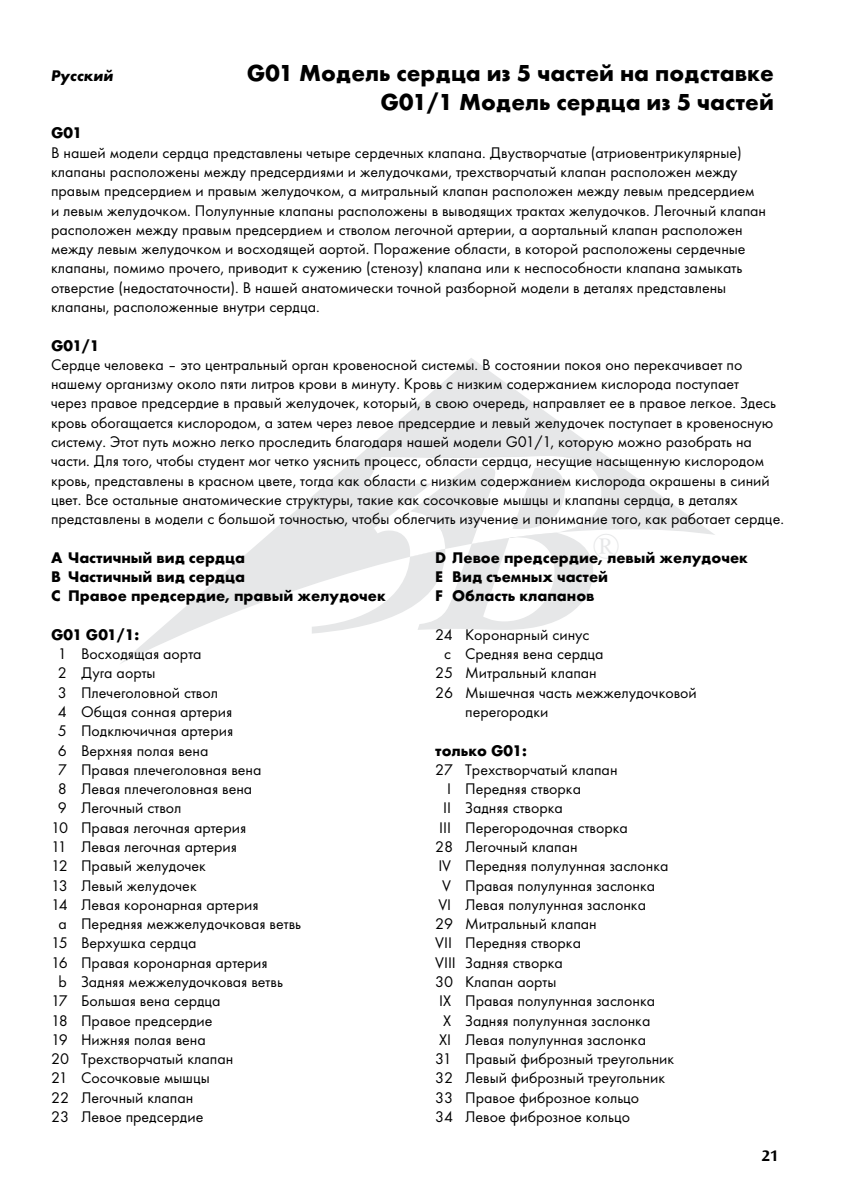
<style>
.page{position:relative;width:842px;height:1191px;background:#fff}
.page>*{position:absolute;margin:0;border:0;box-sizing:border-box;transform-origin:0 0}
.t1{font:36.2px "Perpetua";color:#e6e7e8}
.t2{font:700 24px/29px "Futura TOT";color:#000;text-align:right}
.t3{font:16px/19.2px "Futura TOT Boo";color:#000}
.t4{font:700 16px/19.2px "Futura TOT";color:#000}
.t5{font:italic 700 16px "Futura TOT";color:#000}
.t6{font:700 16px "Ocean Sans Std";color:#000}
</style>
<div class="page">
<svg style="left:120px;top:358px;width:595px;height:306px"></svg>
<svg style="left:312px;top:456px;width:289px;height:177px"></svg>
<p class="t5" style="left:51px;top:65px;width:64px">Русский</p>
<h2 class="t2" style="left:247px;top:58px;width:529px">G01 Модель сердца из 5 частей на подставке<br>G01/1 Модель сердца из 5 частей</h2>
<p class="t4" style="left:51px;top:123px;width:32px">G01</p>
<p class="t3" style="left:51px;top:143px;width:717px">В нашей модели сердца представлены четыре сердечных клапана. Двустворчатые (атриовентрикулярные) клапаны расположены между предсердиями и желудочками, трехстворчатый клапан расположен между правым предсердием и правым желудочком, а митральный клапан расположен между левым предсердием и левым желудочком. Полулунные клапаны расположены в выводящих трактах желудочков. Легочный клапан расположен между правым предсердием и стволом легочной артерии, а аортальный клапан расположен между левым желудочком и восходящей аортой. Поражение области, в которой расположены сердечные клапаны, помимо прочего, приводит к сужению (стенозу) клапана или к неспособности клапана замыкать отверстие (недостаточности). В нашей анатомически точной разборной модели в деталях представлены клапаны, расположенные внутри сердца.</p>
<p class="t4" style="left:51px;top:335px;width:50px">G01/1</p>
<p class="t3" style="left:51px;top:355px;width:734px">Сердце человека – это центральный орган кровеносной системы. В состоянии покоя оно перекачивает по нашему организму около пяти литров крови в минуту. Кровь с низким содержанием кислорода поступает<br>через правое предсердие в правый желудочек, который, в свою очередь, направляет ее в правое легкое. Здесь кровь обогащается кислородом, а затем через левое предсердие и левый желудочек поступает в кровеносную систему. Этот путь можно легко проследить благодаря нашей модели G01/1, которую можно разобрать на части. Для того, чтобы студент мог четко уяснить процесс, области сердца, несущие насыщенную кислородом кровь, представлены в красном цвете, тогда как области с низким содержанием кислорода окрашены в синий цвет. Все остальные анатомические структуры, такие как сосочковые мышцы и клапаны сердца, в деталях представлены в модели с большой точностью, чтобы облегчить изучение и понимание того, как работает сердце.</p>
<h1 class="t1" style="left:592px;top:529px;width:29px">®</h1>
<p class="t4" style="left:51px;top:547px;width:336px">A Частичный вид сердца<br>B Частичный вид сердца<br>C Правое предсердие, правый желудочек</p>
<p class="t4" style="left:435px;top:547px;width:314px">D Левое предсердие, левый желудочек<br>E Вид съемных частей<br>F Область клапанов</p>
<p class="t4" style="left:51px;top:624px;width:90px">G01 G01/1:</p>
<p class="t3" style="left:58px;top:644px;width:145px">1 Восходящая аорта</p>
<p class="t3" style="left:58px;top:663px;width:99px">2 Дуга аорты</p>
<p class="t3" style="left:58px;top:682px;width:162px">3 Плечеголовной ствол</p>
<p class="t3" style="left:58px;top:702px;width:176px">4 Общая сонная артерия</p>
<p class="t3" style="left:58px;top:721px;width:177px">5 Подключичная артерия</p>
<p class="t3" style="left:58px;top:740px;width:152px">6 Верхняя полая вена</p>
<p class="t3" style="left:58px;top:760px;width:205px">7 Правая плечеголовная вена</p>
<p class="t3" style="left:58px;top:779px;width:196px">8 Левая плечеголовная вена</p>
<p class="t3" style="left:58px;top:798px;width:125px">9 Легочный ствол</p>
<p class="t3" style="left:51px;top:817px;width:197px">10 Правая легочная артерия</p>
<p class="t3" style="left:51px;top:837px;width:187px">11 Левая легочная артерия</p>
<p class="t3" style="left:51px;top:856px;width:156px">12 Правый желудочек</p>
<p class="t3" style="left:51px;top:875px;width:147px">13 Левый желудочек</p>
<p class="t3" style="left:51px;top:895px;width:209px">14 Левая коронарная артерия</p>
<p class="t3" style="left:59px;top:914px;width:244px">a Передняя межжелудочковая ветвь</p>
<p class="t3" style="left:51px;top:933px;width:147px">15 Верхушка сердца</p>
<p class="t3" style="left:51px;top:952px;width:218px">16 Правая коронарная артерия</p>
<p class="t3" style="left:59px;top:972px;width:226px">b Задняя межжелудочковая ветвь</p>
<p class="t3" style="left:51px;top:991px;width:171px">17 Большая вена сердца</p>
<p class="t3" style="left:51px;top:1010px;width:163px">18 Правое предсердие</p>
<p class="t3" style="left:51px;top:1029px;width:156px">19 Нижняя полая вена</p>
<p class="t3" style="left:51px;top:1049px;width:184px">20 Трехстворчатый клапан</p>
<p class="t3" style="left:51px;top:1068px;width:160px">21 Сосочковые мышцы</p>
<p class="t3" style="left:51px;top:1087px;width:144px">22 Легочный клапан</p>
<p class="t3" style="left:51px;top:1107px;width:154px">23 Левое предсердие</p>
<p class="t3" style="left:435px;top:625px;width:156px">24 Коронарный синус</p>
<p class="t3" style="left:444px;top:644px;width:161px">c Средняя вена сердца</p>
<p class="t3" style="left:435px;top:663px;width:163px">25 Митральный клапан</p>
<p class="t3" style="left:435px;top:682px;width:263px">26 Мышечная часть межжелудочковой</p>
<p class="t3" style="left:465px;top:702px;width:85px">перегородки</p>
<p class="t4" style="left:435px;top:740px;width:93px">только G01:</p>
<p class="t3" style="left:435px;top:760px;width:184px">27 Трехстворчатый клапан</p>
<p class="t3" style="left:447px;top:779px;width:135px">I Передняя створка</p>
<p class="t3" style="left:443px;top:798px;width:121px">II Задняя створка</p>
<p class="t3" style="left:439px;top:817px;width:190px">III Перегородочная створка</p>
<p class="t3" style="left:435px;top:837px;width:144px">28 Легочный клапан</p>
<p class="t3" style="left:438px;top:856px;width:232px">IV Передняя полулунная заслонка</p>
<p class="t3" style="left:442px;top:875px;width:214px">V Правая полулунная заслонка</p>
<p class="t3" style="left:438px;top:895px;width:209px">VI Левая полулунная заслонка</p>
<p class="t3" style="left:435px;top:914px;width:163px">29 Митральный клапан</p>
<p class="t3" style="left:435px;top:933px;width:147px">VII Передняя створка</p>
<p class="t3" style="left:435px;top:952px;width:129px">VIII Задняя створка</p>
<p class="t3" style="left:435px;top:972px;width:123px">30 Клапан аорты</p>
<p class="t3" style="left:439px;top:991px;width:218px">IX Правая полулунная заслонка</p>
<p class="t3" style="left:443px;top:1010px;width:209px">X Задняя полулунная заслонка</p>
<p class="t3" style="left:439px;top:1029px;width:208px">XI Левая полулунная заслонка</p>
<p class="t3" style="left:435px;top:1049px;width:241px">31 Правый фиброзный треугольник</p>
<p class="t3" style="left:435px;top:1068px;width:231px">32 Левый фиброзный треугольник</p>
<p class="t3" style="left:435px;top:1087px;width:206px">33 Правое фиброзное кольцо</p>
<p class="t3" style="left:435px;top:1107px;width:196px">34 Левое фиброзное кольцо</p>
<p class="t6" style="left:762px;top:1146px;width:18px">21</p>
</div>
